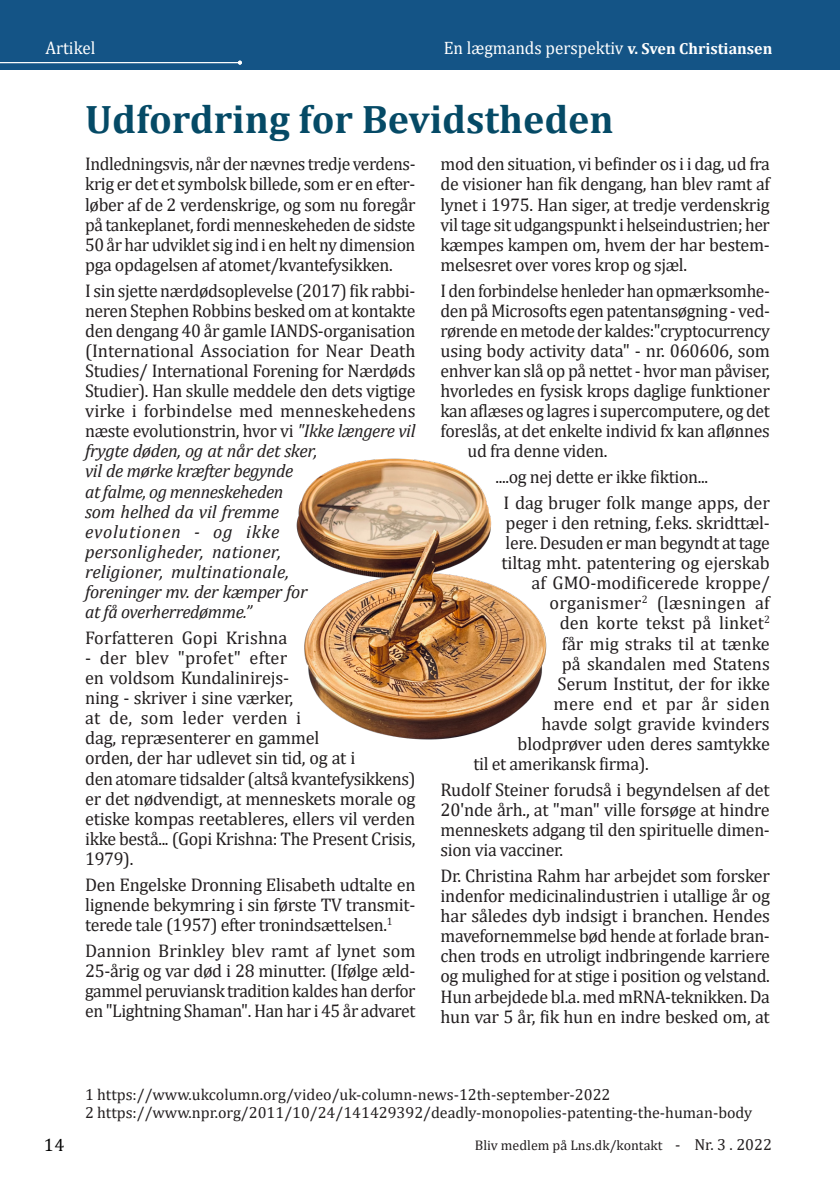
<style>
.page{position:relative;width:840px;height:1191px;background:#fff}
.page>*{position:absolute;margin:0;border:0;box-sizing:border-box;transform-origin:0 0}
.Overskrift{font:700 40px "Cambria";color:#054a66}
.Brødtekst{font:18.4px/20px "Cambria";letter-spacing:-.02em;color:#231f20;text-align:justify}
.Brødtekst-2{font:18.4px/20px "Cambria";letter-spacing:-.02em;color:#231f20;text-align:justify;scale:.95 1}
.Brødtekst-3{font:18.4px "Cambria";letter-spacing:-.02em;color:#231f20;scale:.96 1}
.Brødtekst-4{font:18.4px "Cambria";color:#231f20}
.Brødtekst-5{font:18.4px "Cambria";letter-spacing:.005em;color:#231f20}
.Brødtekst-6{font:18.4px "Cambria";letter-spacing:.015em;color:#231f20}
.Brødtekst-7{font:18.4px "Cambria";letter-spacing:.01em;color:#231f20}
.Skrevet_af_-_venstre{font:18px "Cambria";color:#fff;scale:.95 1}
.Top___-___VENSTRE{font:18px "Cambria";color:#fff;scale:.95 1}
.t1{font:18px "Cambria";color:#000}
.Brødtekst-8{font:16px "Cambria";color:#231f20}
.t2{font:14px "Cambria";color:#231f20}
.s1{font-weight:700;font-size:16px}
.s2{font-style:italic}
.s3{font-size:16px}
</style>
<div class="page">
<div style="left:0;top:0;width:839px;height:70px;background:#145486"></div>
<hr style="left:0;top:62px;width:240px;height:1px;background:#fff">
<svg style="left:238px;top:61px;width:4px;height:4px"></svg>
<img style="left:296px;top:458px;width:251px;height:282px">
<p class="Top___-___VENSTRE" style="left:45px;top:37px;width:54px">Artikel</p>
<p class="Skrevet_af_-_venstre" style="left:443px;top:37px;width:347px">En lægmands perspektiv <span class="s1">v. Sven Christiansen</span></p>
<p class="Overskrift" style="left:85px;top:91px;width:530px">Udfordring for Bevidstheden</p>
<p class="Brødtekst-2" style="left:85px;top:154px;width:349px">Indledningsvis, når der nævnes tredje verdens&shy;krig er det et symbolsk billede, som er en efter&shy;løber af de 2 verdenskrige, og som nu foregår på tankeplanet, fordi menneskeheden de sidste 50 år har udviklet sig ind i en helt ny dimension pga opdagelsen af atomet/kvantefysikken.</p>
<p class="Brødtekst" style="left:85px;top:280px;width:332px;text-align:left">I sin sjette nærdødsoplevelse (2017) fik rabbi&shy;neren Stephen Robbins besked om at kontakte den dengang 40 år gamle IANDS-organisation (International Association for Near Death Studies/ International Forening for Nærdøds Studier). Han skulle meddele den dets vigtige virke i forbindelse med menneskehedens næste evolutionstrin, hvor vi <span class="s2">"Ikke længere vil frygte døden, og at når det sker,<br>vil de mørke kræfter begynde<br>at falme, og menneskeheden<br>som helhed da vil fremme<br>evolutionen - og ikke<br>personligheder, nationer,<br>religioner, multinationale,<br>foreninger mv. der kæmper for<br>at få overherredømme.”</span></p>
<p class="Brødtekst-5" style="left:85px;top:627px;width:204px">Forfatteren Gopi Krishna</p>
<p class="Brødtekst" style="left:85px;top:647px;width:332px;text-align:left">- der blev "profet" efter<br>en voldsom Kundalinirejs-<br>ning - skriver i sine værker,<br>at de, som leder verden i<br>dag, repræsenterer en gammel<br>orden, der har udlevet sin tid, og at i<br>den atomare tidsalder (altså kvantefysikkens) er det nødvendigt, at menneskets morale og etiske kompas reetableres, ellers vil verden ikke bestå... (Gopi Krishna: The Present Crisis, 1979).</p>
<p class="Brødtekst" style="left:85px;top:874px;width:332px">Den Engelske Dronning Elisabeth udtalte en lignende bekymring i sin første TV transmit&shy;terede tale (1957) efter tronindsættelsen.<sup>1</sup></p>
<p class="Brødtekst" style="left:85px;top:940px;width:332px">Dannion Brinkley blev ramt af lynet som 25-årig og var død i 28 minutter. (Ifølge æld&shy;gammel peruviansk tradition kaldes han derfor en "Lightning Shaman". Han har i 45 år advaret</p>
<p class="Brødtekst" style="left:440px;top:154px;width:331px">mod den situation, vi befinder os i i dag, ud fra de visioner han fik dengang, han blev ramt af lynet i 1975. Han siger, at tredje verdenskrig vil tage sit udgangspunkt i helseindustrien; her kæmpes kampen om, hvem der har bestem&shy;melsesret over vores krop og sjæl.</p>
<p class="Brødtekst-2" style="left:440px;top:280px;width:348px">I den forbindelse henleder han opmærksomhe-</p>
<p class="Brødtekst-3" style="left:440px;top:299px;width:344px">den på Microsofts egen patentansøgning - ved-</p>
<p class="Brødtekst-2" style="left:440px;top:320px;width:348px">rørende en metode der kaldes:"cryptocurrency</p>
<p class="Brødtekst" style="left:440px;top:340px;width:331px">using body activity data" - nr. 060606, som</p>
<p class="Brødtekst" style="left:440px;top:360px;width:331px">enhver kan slå op på nettet - hvor man påviser,</p>
<p class="Brødtekst" style="left:440px;top:381px;width:330px">hvorledes en fysisk krops daglige funktioner</p>
<p class="Brødtekst-3" style="left:440px;top:400px;width:344px">kan aflæses og lagres i supercomputere, og det</p>
<p class="Brødtekst" style="left:440px;top:421px;width:330px">foreslås, at det enkelte individ fx kan aflønnes</p>
<p class="Brødtekst" style="left:467px;top:441px;width:141px">ud fra denne viden.</p>
<p class="Brødtekst" style="left:495px;top:467px;width:214px">....og nej dette er ikke fiktion...</p>
<p class="Brødtekst" style="left:503px;top:492px;width:268px">I dag bruger folk mange apps, der</p>
<p class="Brødtekst" style="left:505px;top:512px;width:265px">peger i den retning, f.eks. skridttæl-</p>
<p class="Brødtekst" style="left:505px;top:533px;width:266px">lere. Desuden er man begyndt at tage</p>
<p class="Brødtekst" style="left:501px;top:553px;width:269px">tiltag mht. patentering og ejerskab</p>
<p class="Brødtekst-4" style="left:531px;top:572px;width:240px">af GMO-modificerede kroppe/</p>
<p class="Brødtekst-6" style="left:549px;top:592px;width:221px">organismer<sup>2</sup> (læsningen af</p>
<p class="Brødtekst-5" style="left:559px;top:612px;width:212px">den korte tekst på linket<sup>2</sup></p>
<p class="Brødtekst" style="left:561px;top:633px;width:209px">får mig straks til at tænke</p>
<p class="Brødtekst-4" style="left:561px;top:652px;width:209px">på skandalen med Statens</p>
<p class="Brødtekst" style="left:557px;top:673px;width:214px">Serum Institut, der for ikke</p>
<p class="Brødtekst-7" style="left:553px;top:692px;width:218px">mere end et par år siden</p>
<p class="Brødtekst" style="left:541px;top:713px;width:229px">havde solgt gravide kvinders</p>
<p class="Brødtekst" style="left:517px;top:733px;width:254px">blodprøver uden deres samtykke</p>
<p class="Brødtekst" style="left:473px;top:753px;width:177px">til et amerikansk firma).</p>
<p class="Brødtekst" style="left:440px;top:779px;width:331px">Rudolf Steiner forudså i begyndelsen af det 20'nde årh., at "man" ville forsøge at hindre menneskets adgang til den spirituelle dimen&shy;sion via vacciner.</p>
<p class="Brødtekst" style="left:440px;top:865px;width:331px">Dr. Christina Rahm har arbejdet som forsker indenfor medicinalindustrien i utallige år og har således dyb indsigt i branchen. Hendes mavefornemmelse bød hende at forlade bran&shy;chen trods en utroligt indbringende karriere og mulighed for at stige i position og velstand.<br>Hun arbejdede bl.a. med mRNA-teknikken. Da hun var 5 år, fik hun en indre besked om, at</p>
<p class="Brødtekst-8" style="left:85px;top:1084px;width:526px">1 https://www.ukcolumn.org/video/uk-column-news-12th-september-2022</p>
<p class="Brødtekst-8" style="left:85px;top:1103px;width:668px">2 https://www.npr.org/2011/10/24/141429392/deadly-monopolies-patenting-the-human-body</p>
<p class="t1" style="left:44px;top:1134px;width:22px">14</p>
<p class="t2" style="left:474px;top:1136px;width:298px">Bliv medlem på Lns.dk/kontakt <span class="s3">- Nr. 3 . 2022</span></p>
</div>
